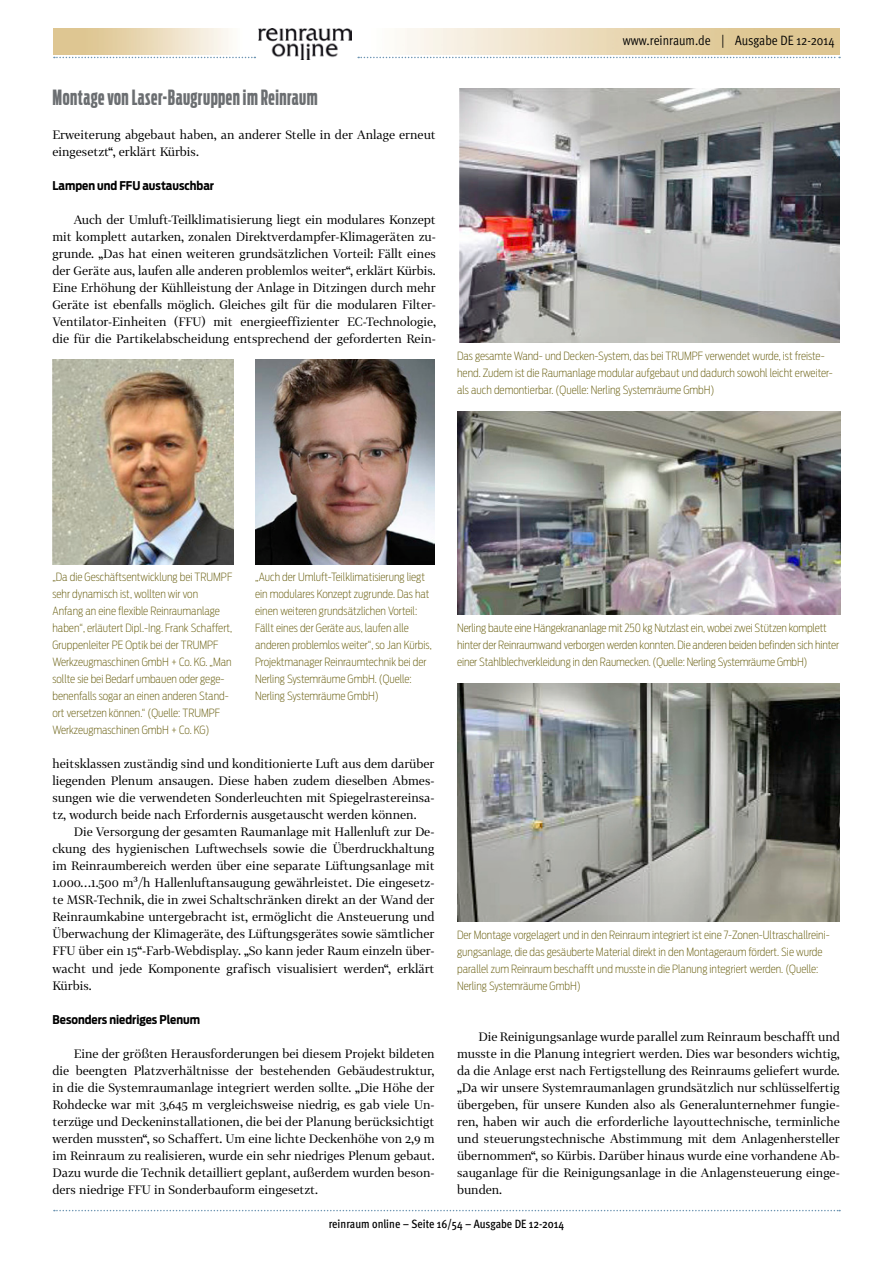
<style>
.page{position:relative;width:893px;height:1263px;background:#fff}
.page>*{position:absolute;margin:0;border:0;box-sizing:border-box;transform-origin:0 0}
.t1{font:700 21px "Antenna Comp";letter-spacing:.025em;color:#6b6e71}
.t2{font:13.5px "Meta OT Cond Norm";color:#000}
.t3{font:12px/17px "Tabac G2";color:#000;text-align:justify}
.t4{font:700 12px "Antenna Cond";color:#000}
.t5{font:500 condensed 12px "Meta OT";color:#000}
.t6{font:200 11.25px/17px "Antenna Cond";color:#6b6114}
</style>
<div class="page">
<svg style="left:358px;top:57px;width:482px;height:1px"></svg>
<svg style="left:54px;top:57px;width:201px;height:1px"></svg>
<svg style="left:54px;top:1210px;width:786px;height:1px"></svg>
<img style="left:258px;top:29px;width:94px;height:31px">
<img style="left:457px;top:683px;width:383px;height:238px">
<img style="left:457px;top:411px;width:383px;height:204px">
<img style="left:52px;top:359px;width:182px;height:205px">
<img style="left:255px;top:359px;width:179px;height:205px">
<img style="left:459px;top:88px;width:381px;height:254px">
<h1 class="t1" style="left:52px;top:86px;width:267px">Montage von Laser-Baugruppen im Reinraum</h1>
<p class="t3" style="left:52px;top:126px;width:385px">Erweiterung abgebaut haben, an anderer Stelle in der Anlage erneut eingesetzt“, erklärt Kürbis.</p>
<p class="t4" style="left:52px;top:179px;width:163px">Lampen und FFU austauschbar</p>
<p class="t3" style="left:52px;top:211px;width:385px;text-indent:21px">Auch der Umluft-Teilklimatisierung liegt ein modulares Konzept mit komplett autarken, zonalen Direktverdampfer-Klimageräten zu&shy;grunde. „Das hat einen weiteren grundsätzlichen Vorteil: Fällt eines der Geräte aus, laufen alle anderen problemlos weiter“, erklärt Kürbis.<br>Eine Erhöhung der Kühlleistung der Anlage in Ditzingen durch mehr Geräte ist ebenfalls möglich. Gleiches gilt für die modularen Filter-Ventilator-Einheiten (FFU) mit energieeffizienter EC-Technologie, die für die Partikelabscheidung entsprechend der geforderten Rein-</p>
<p class="t2" style="left:623px;top:32px;width:213px">www.reinraum.de | Ausgabe DE 12-2014</p>
<p class="t6" style="left:457px;top:348px;width:377px">Das gesamte Wand- und Decken-System, das bei TRUMPF verwendet wurde, ist freiste&shy;hend. Zudem ist die Raumanlage modular aufgebaut und dadurch sowohl leicht erweiter&shy;als auch demontierbar. (Quelle: Nerling Systemräume GmbH)</p>
<p class="t6" style="left:52px;top:569px;width:181px">„Da die Geschäftsentwicklung bei TRUMPF sehr dynamisch ist, wollten wir von<br>Anfang an eine flexible Reinraumanlage haben“, erläutert Dipl.-Ing. Frank Schaffert, Gruppenleiter PE Optik bei der TRUMPF Werkzeugmaschinen GmbH + Co. KG. „Man sollte sie bei Bedarf umbauen oder gege&shy;benenfalls sogar an einen anderen Stand&shy;ort versetzen können.“ (Quelle: TRUMPF Werkzeugmaschinen GmbH + Co. KG)</p>
<p class="t6" style="left:255px;top:569px;width:178px">„Auch der Umluft-Teilklimatisierung liegt ein modulares Konzept zugrunde. Das hat einen weiteren grundsätzlichen Vorteil:<br>Fällt eines der Geräte aus, laufen alle anderen problemlos weiter“, so Jan Kürbis, Projektmanager Reinraumtechnik bei der Nerling Systemräume GmbH. (Quelle:<br>Nerling Systemräume GmbH)</p>
<p class="t3" style="left:52px;top:755px;width:384px">heitsklassen zuständig sind und konditionierte Luft aus dem darüber liegenden Plenum ansaugen. Diese haben zudem dieselben Abmes&shy;sungen wie die verwendeten Sonderleuchten mit Spiegelrastereinsa&shy;tz, wodurch beide nach Erfordernis ausgetauscht werden können.</p>
<p class="t3" style="left:52px;top:823px;width:384px;text-indent:21px">Die Versorgung der gesamten Raumanlage mit Hallenluft zur De&shy;ckung des hygienischen Luftwechsels sowie die Überdruckhaltung im Reinraumbereich werden über eine separate Lüftungsanlage mit 1.000…1.500 m³/h Hallenluftansaugung gewährleistet. Die eingesetz&shy;te MSR-Technik, die in zwei Schaltschränken direkt an der Wand der Reinraumkabine untergebracht ist, ermöglicht die Ansteuerung und Überwachung der Klimageräte, des Lüftungsgerätes sowie sämtlicher FFU über ein 15‘‘-Farb-Webdisplay. „So kann jeder Raum einzeln über&shy;wacht und jede Komponente grafisch visualisiert werden“, erklärt Kürbis.</p>
<p class="t4" style="left:52px;top:1012px;width:149px">Besonders niedriges Plenum</p>
<p class="t3" style="left:52px;top:1044px;width:384px;text-indent:21px">Eine der größten Herausforderungen bei diesem Projekt bildeten die beengten Platzverhältnisse der bestehenden Gebäudestruktur, in die die Systemraumanlage integriert werden sollte. „Die Höhe der Rohdecke war mit 3,645 m vergleichsweise niedrig, es gab viele Un&shy;terzüge und Deckeninstallationen, die bei der Planung berücksichtigt werden mussten“, so Schaffert. Um eine lichte Deckenhöhe von 2,9 m im Reinraum zu realisieren, wurde ein sehr niedriges Plenum gebaut.<br>Dazu wurde die Technik detailliert geplant, außerdem wurden beson&shy;ders niedrige FFU in Sonderbauform eingesetzt.</p>
<p class="t6" style="left:457px;top:620px;width:384px">Nerling baute eine Hängekrananlage mit 250 kg Nutzlast ein, wobei zwei Stützen komplett hinter der Reinraumwand verborgen werden konnten. Die anderen beiden befinden sich hinter einer Stahlblechverkleidung in den Raumecken. (Quelle: Nerling Systemräume GmbH)</p>
<p class="t6" style="left:457px;top:926px;width:374px">Der Montage vorgelagert und in den Reinraum integriert ist eine 7-Zonen-Ultraschallreini&shy;gungsanlage, die das gesäuberte Material direkt in den Montageraum fördert. Sie wurde parallel zum Reinraum beschafft und musste in die Planung integriert werden. (Quelle:<br>Nerling Systemräume GmbH)</p>
<p class="t3" style="left:457px;top:1027px;width:384px;text-indent:21px">Die Reinigungsanlage wurde parallel zum Reinraum beschafft und musste in die Planung integriert werden. Dies war besonders wichtig, da die Anlage erst nach Fertigstellung des Reinraums geliefert wurde. „Da wir unsere Systemraumanlagen grundsätzlich nur schlüsselfertig übergeben, für unsere Kunden also als Generalunternehmer fungie&shy;ren, haben wir auch die erforderliche layouttechnische, terminliche und steuerungstechnische Abstimmung mit dem Anlagenhersteller übernommen“, so Kürbis. Darüber hinaus wurde eine vorhandene Ab&shy;sauganlage für die Reinigungsanlage in die Anlagensteuerung einge&shy;bunden.</p>
<p class="t5" style="left:329px;top:1216px;width:237px">reinraum online – Seite 16/54 – Ausgabe DE 12-2014</p>
</div>
